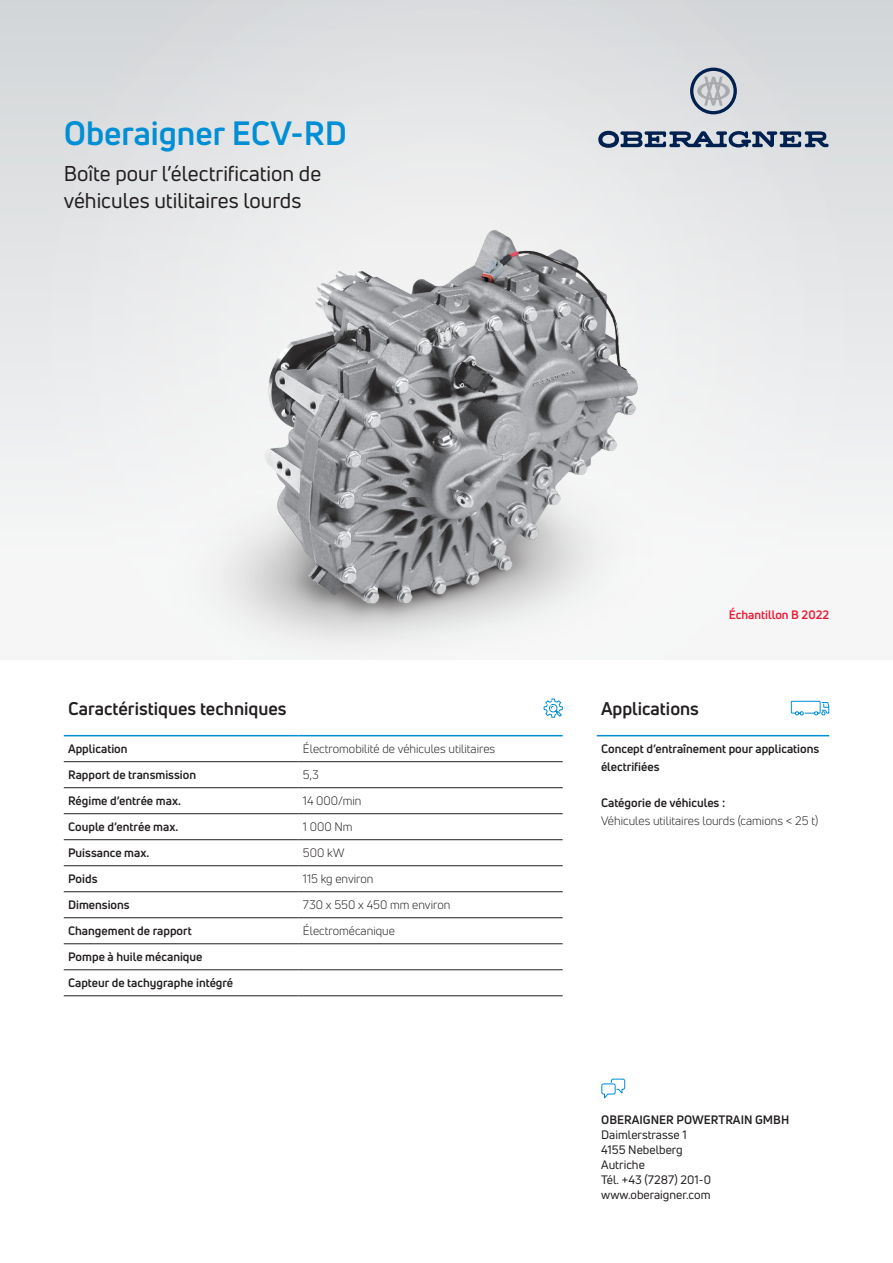
<style>
.page{position:relative;width:893px;height:1263px;background:#fff}
.page>*{position:absolute;margin:0;border:0;box-sizing:border-box;transform-origin:0 0}
.t1{font:700 33px "Uni Neue";color:#008fd5}
.t2{font:21px/27px "Uni Neue";color:#231f20}
.t3{font:700 18px "Uni Neue";color:#231f20}
.t4{font:700 12px/26px "Uni Neue";color:#231f20}
.t5{font:12px "Uni Neue";color:#231f20}
.t6{font:12px/15px "Uni Neue";color:#231f20}
.t7{font:700 12px "Uni Neue";color:#ed1a33}
</style>
<div class="page">
<div style="left:0;top:0;width:893px;height:659px;background:linear-gradient(to bottom,#d8dbdc,#f9f9fa)"></div>
<img style="left:108px;top:192px;width:653px;height:467px">
<hr style="left:64px;top:761px;width:235px;height:1px;background:#231f20">
<hr style="left:299px;top:761px;width:264px;height:1px;background:#231f20">
<hr style="left:64px;top:787px;width:235px;height:1px;background:#231f20">
<hr style="left:299px;top:787px;width:264px;height:1px;background:#231f20">
<hr style="left:64px;top:813px;width:235px;height:1px;background:#231f20">
<hr style="left:299px;top:813px;width:264px;height:1px;background:#231f20">
<hr style="left:64px;top:839px;width:235px;height:1px;background:#231f20">
<hr style="left:299px;top:839px;width:264px;height:1px;background:#231f20">
<hr style="left:64px;top:865px;width:235px;height:1px;background:#231f20">
<hr style="left:299px;top:865px;width:264px;height:1px;background:#231f20">
<hr style="left:64px;top:891px;width:235px;height:1px;background:#231f20">
<hr style="left:299px;top:891px;width:264px;height:1px;background:#231f20">
<hr style="left:64px;top:917px;width:235px;height:1px;background:#231f20">
<hr style="left:299px;top:917px;width:264px;height:1px;background:#231f20">
<hr style="left:64px;top:943px;width:235px;height:1px;background:#231f20">
<hr style="left:299px;top:943px;width:264px;height:1px;background:#231f20">
<hr style="left:64px;top:969px;width:235px;height:1px;background:#231f20">
<hr style="left:299px;top:969px;width:264px;height:1px;background:#231f20">
<hr style="left:64px;top:995px;width:235px;height:1px;background:#231f20">
<hr style="left:299px;top:995px;width:264px;height:1px;background:#231f20">
<hr style="left:64px;top:735px;width:235px;height:1px;background:#008fd5">
<hr style="left:299px;top:735px;width:264px;height:1px;background:#008fd5">
<hr style="left:597px;top:735px;width:232px;height:1px;background:#008fd5">
<svg style="left:601px;top:1078px;width:25px;height:21px"></svg>
<svg style="left:543px;top:698px;width:20px;height:20px"></svg>
<svg style="left:790px;top:700px;width:40px;height:16px"></svg>
<svg style="left:690px;top:68px;width:47px;height:46px;background:#a3acb7"></svg>
<svg style="left:598px;top:131px;width:231px;height:17px;background:#6b7d95"></svg>
<h1 class="t1" style="left:64px;top:113px;width:285px">Oberaigner ECV-RD</h1>
<h2 class="t2" style="left:64px;top:160px;width:259px">Boîte pour l’électrification de véhicules utilitaires lourds</h2>
<h3 class="t3" style="left:68px;top:697px;width:220px">Caractéristiques techniques</h3>
<p class="t4" style="left:68px;top:736px;width:61px">Application</p>
<p class="t5" style="left:303px;top:742px;width:194px">Électromobilité de véhicules utilitaires</p>
<p class="t4" style="left:68px;top:762px;width:130px">Rapport de transmission</p>
<p class="t5" style="left:303px;top:768px;width:17px">5,3</p>
<p class="t4" style="left:68px;top:788px;width:114px">Régime d’entrée max.</p>
<p class="t5" style="left:303px;top:794px;width:60px">14 000/min</p>
<p class="t4" style="left:68px;top:814px;width:112px">Couple d’entrée max.</p>
<p class="t5" style="left:303px;top:820px;width:51px">1 000 Nm</p>
<p class="t4" style="left:68px;top:840px;width:83px">Puissance max.</p>
<p class="t5" style="left:303px;top:846px;width:43px">500 kW</p>
<p class="t4" style="left:68px;top:866px;width:31px">Poids</p>
<p class="t5" style="left:303px;top:872px;width:72px">115 kg environ</p>
<p class="t4" style="left:68px;top:892px;width:63px">Dimensions</p>
<p class="t5" style="left:303px;top:898px;width:149px">730 x 550 x 450 mm environ</p>
<p class="t4" style="left:68px;top:918px;width:125px">Changement de rapport</p>
<p class="t5" style="left:303px;top:924px;width:93px">Électromécanique</p>
<p class="t4" style="left:68px;top:944px;width:167px">Pompe à huile mécanique<br>Capteur de tachygraphe intégré</p>
<p class="t7" style="left:729px;top:607px;width:102px">Échantillon B 2022</p>
<h3 class="t3" style="left:601px;top:697px;width:100px">Applications</h3>
<p class="t4" style="left:601px;top:740px;width:220px;line-height:18px">Concept d’entraînement pour applications électrifiées</p>
<p class="t4" style="left:601px;top:790px;width:126px">Catégorie de véhicules :</p>
<p class="t5" style="left:601px;top:814px;width:219px">Véhicules utilitaires lourds (camions &lt; 25 t)</p>
<p class="t4" style="left:601px;top:1107px;width:189px">OBERAIGNER POWERTRAIN GMBH</p>
<p class="t6" style="left:601px;top:1127px;width:111px">Daimlerstrasse 1<br>4155 Nebelberg<br>Autriche<br>Tél. +43 (7287) 201-0 www.oberaigner.com</p>
</div>
